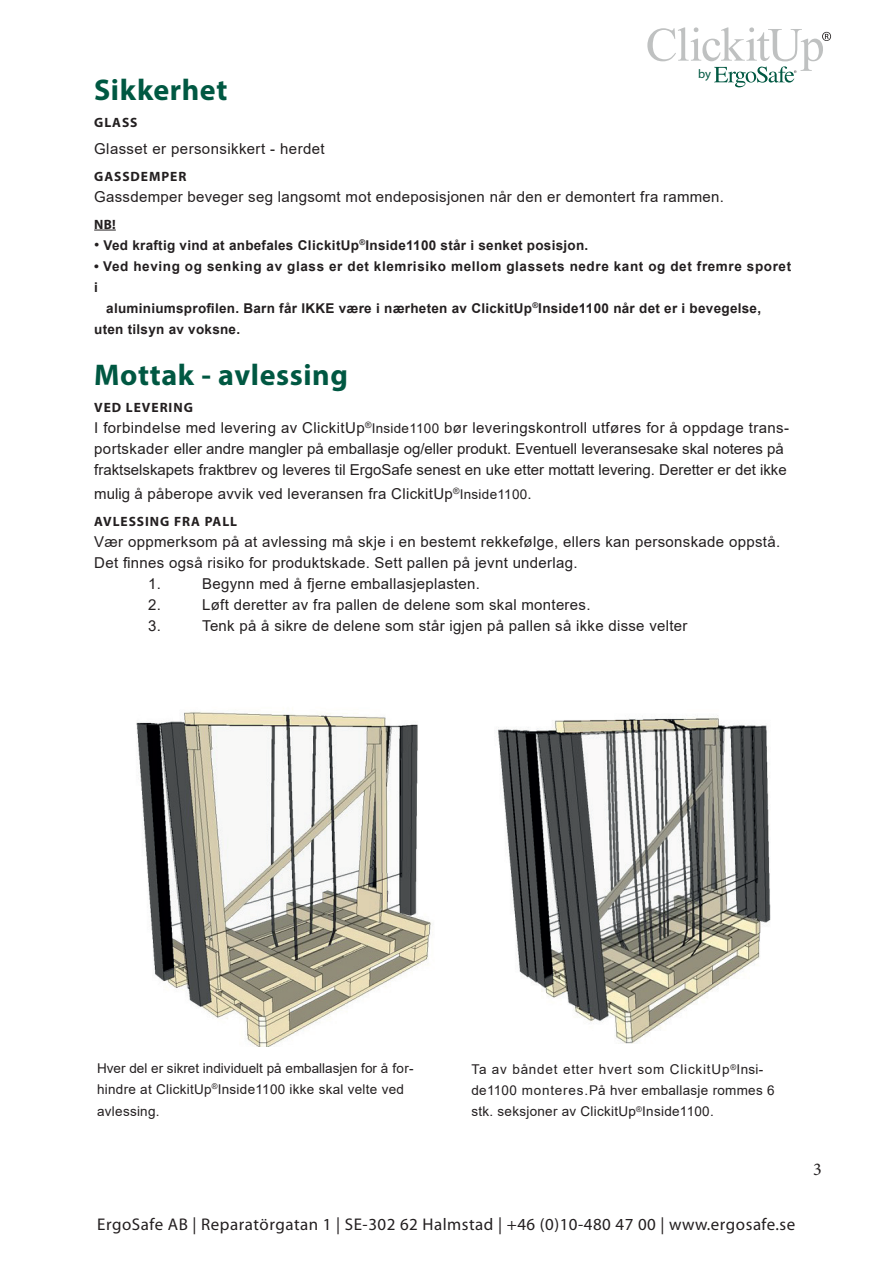
<style>
.page{position:relative;width:893px;height:1263px;background:#fff}
.page>*{position:absolute;margin:0;border:0;box-sizing:border-box;transform-origin:0 0}
.t1{font:700 30px "Myriad Pro";letter-spacing:.02em;color:#005842}
.t2{font:18px "Minion Pro";color:#231f20}
.t3{font:16.95px "Myriad";letter-spacing:.03em;color:#231f20}
.t4{font:15px "Arial";letter-spacing:.02em;color:#231f20}
.t5{font:15px/21px "Arial";color:#231f20}
.t6{font:13.5px/21.3px "Arial";letter-spacing:.02em;color:#231f20}
.t7{font:700 13.5px "Arial";letter-spacing:.02em;color:#231f20}
.t8{font:700 13.5px "Arial";letter-spacing:.045em;color:#231f20}
.t9{font:700 13.5px "Myriad Pro";letter-spacing:.07em;color:#231f20}
.t10{font:12.6px "Myriad Pro";color:#005842}
.s1{font-weight:400;font-size:15px}
.s2{font-size:13.5px}
</style>
<div class="page">
<svg style="left:647px;top:27px;width:184px;height:60px"></svg>
<svg style="left:94px;top:230px;width:22px;height:1px"></svg>
<img style="left:136px;top:711px;width:296px;height:335px">
<img style="left:498px;top:715px;width:273px;height:329px">
<p class="t10" style="left:698px;top:66px;width:14px">by</p>
<h1 class="t1" style="left:94px;top:70px;width:135px">Sikkerhet</h1>
<p class="t9" style="left:94px;top:113px;width:45px">GLASS</p>
<p class="t4" style="left:94px;top:138px;width:232px">Glasset er personsikkert - herdet</p>
<p class="t9" style="left:94px;top:167px;width:94px">GASSDEMPER</p>
<p class="t4" style="left:94px;top:186px;width:631px">Gassdemper beveger seg langsomt mot endeposisjonen når den er demontert fra rammen.</p>
<p class="t9" style="left:94px;top:215px;width:23px">NB!</p>
<p class="t7" style="left:94px;top:235px;width:496px"><span class="s1">•</span> Ved kraftig vind at anbefales ClickitUp<sup>®</sup>Inside1100 står i senket posisjon.</p>
<p class="t8" style="left:94px;top:256px;width:698px">• Ved heving og senking av glass er det klemrisiko mellom glassets nedre kant og det fremre sporet</p>
<p class="t7" style="left:94px;top:277px;width:5px">i</p>
<p class="t7" style="left:106px;top:298px;width:656px">aluminiumsprofilen. Barn får IKKE være i nærheten av ClickitUp<sup>®</sup>Inside1100 når det er i bevegelse,</p>
<p class="t7" style="left:94px;top:319px;width:147px">uten tilsyn av voksne.</p>
<h1 class="t1" style="left:94px;top:355px;width:255px">Mottak - avlessing</h1>
<p class="t9" style="left:94px;top:398px;width:100px">VED LEVERING</p>
<p class="t5" style="left:94px;top:417px;width:696px">I forbindelse med levering av ClickitUp<sup>®</sup><span class="s2">Inside1100</span> bør leveringskontroll utføres for å oppdage trans&shy;portskader eller andre mangler på emballasje og/eller produkt. Eventuell leveransesake skal noteres på fraktselskapets fraktbrev og leveres til ErgoSafe senest en uke etter mottatt levering. Deretter er det ikke</p>
<p class="t4" style="left:94px;top:483px;width:439px">mulig å påberope avvik ved leveransen fra ClickitUp<sup>®</sup><span class="s2">Inside1100</span>.</p>
<p class="t9" style="left:94px;top:512px;width:145px">AVLESSING FRA PALL</p>
<p class="t4" style="left:94px;top:531px;width:687px">Vær oppmerksom på at avlessing må skje i en bestemt rekkefølge, ellers kan personskade oppstå.</p>
<p class="t4" style="left:94px;top:552px;width:485px">Det finnes også risiko for produktskade. Sett pallen på jevnt underlag.</p>
<p class="t4" style="left:148px;top:573px;width:14px">1.</p>
<p class="t4" style="left:202px;top:573px;width:279px">Begynn med å fjerne emballasjeplasten.</p>
<p class="t4" style="left:148px;top:594px;width:14px">2.</p>
<p class="t4" style="left:202px;top:594px;width:390px">Løft deretter av fra pallen de delene som skal monteres.</p>
<p class="t4" style="left:148px;top:615px;width:14px">3.</p>
<p class="t4" style="left:202px;top:615px;width:487px">Tenk på å sikre de delene som står igjen på pallen så ikke disse velter</p>
<p class="t6" style="left:97px;top:1057px;width:318px">Hver del er sikret individuelt på emballasjen for å for&shy;hindre at ClickitUp<sup>®</sup>Inside1100 ikke skal velte ved avlessing.</p>
<p class="t6" style="left:471px;top:1059px;width:305px">Ta av båndet etter hvert som ClickitUp<sup>®</sup>Insi&shy;de1100 monteres.På hver emballasje rommes 6 stk. seksjoner av ClickitUp<sup>®</sup>Inside1100.</p>
<p class="t3" style="left:97px;top:1216px;width:700px">ErgoSafe AB | Reparatörgatan 1 | SE-302 62 Halmstad | +46 (0)10-480 47 00 | www.ergosafe.se</p>
<p class="t2" style="left:813px;top:1157px;width:10px">3</p>
</div>
